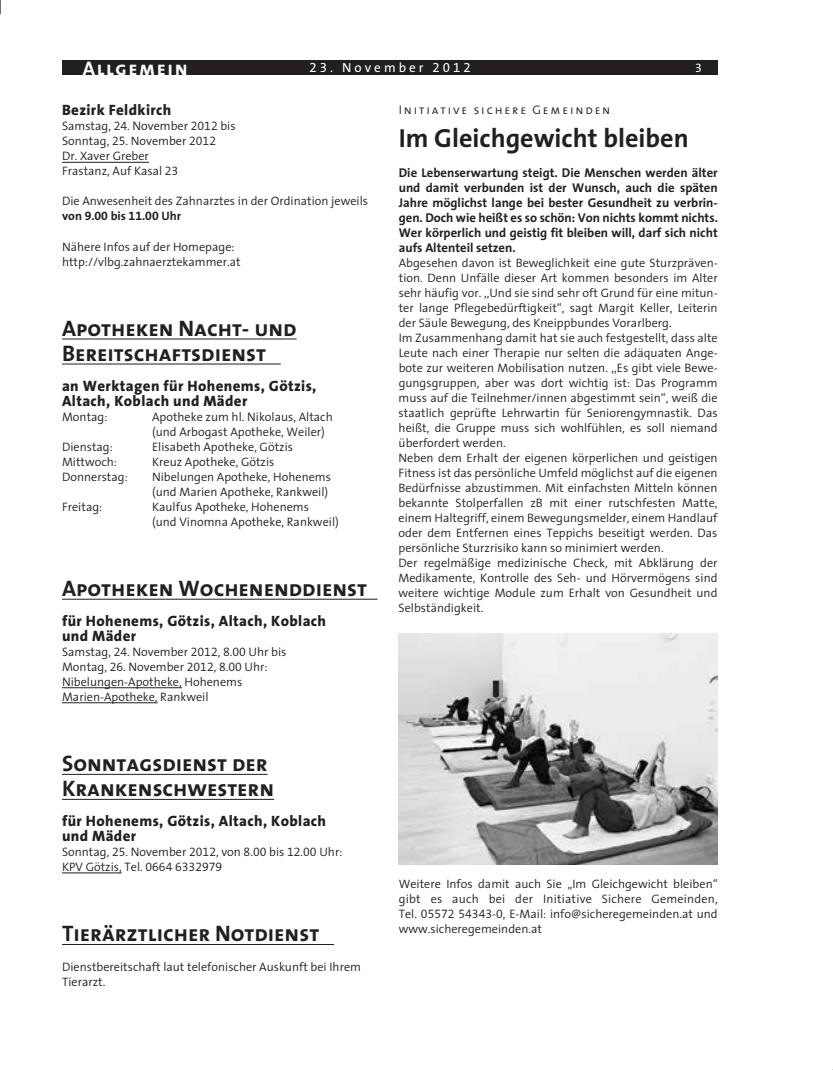
<style>
.page{position:relative;width:833px;height:1071px;background:#fff}
.page>*{position:absolute;margin:0;border:0;box-sizing:border-box;transform-origin:0 0}
.t1{font:700 26.25px "GB The Sans";color:#231f20}
.t2{font:22.5px/25px "GB The Sans Bold Caps";color:#231f20}
.t3{font:19.75px "GB The Sans Bold Caps";letter-spacing:.08em;color:#fff}
.t4{font:800 15px/15px "GB The Sans";letter-spacing:.025em;color:#231f20}
.t5{font:13.25px "GB The Sans";letter-spacing:.23em;color:#fff}
.t6{font:700 12.75px/15px "GB The Sans";color:#231f20;text-align:justify}
.t7{font:12.5px "GB The Sans Semi Light Caps";letter-spacing:.15em;color:#231f20}
.t8{font:300 12.25px/15px "GB The Sans";color:#231f20}
.t9{font:700 12.25px "GB The Sans";color:#231f20}
.t10{font:12.25px "GB The Sans";color:#fff}
.t11{font:300 3.75px "GB The Sans";color:#000}
</style>
<div class="page">
<div style="left:62px;top:60px;width:656px;height:14px;background:#231f20"></div>
<svg style="left:0;top:0;width:1px;height:14px"></svg>
<hr style="left:62px;top:162px;width:87px;height:1px;background:#231f20">
<hr style="left:62px;top:338px;width:235px;height:1px;background:#231f20">
<hr style="left:62px;top:363px;width:219px;height:1px;background:#231f20">
<hr style="left:62px;top:598px;width:315px;height:1px;background:#231f20">
<hr style="left:62px;top:687px;width:120px;height:1px;background:#231f20">
<hr style="left:62px;top:702px;width:96px;height:1px;background:#231f20">
<hr style="left:62px;top:773px;width:205px;height:1px;background:#231f20">
<hr style="left:62px;top:798px;width:212px;height:1px;background:#231f20">
<hr style="left:62px;top:872px;width:60px;height:1px;background:#231f20">
<hr style="left:62px;top:943px;width:272px;height:1px;background:#231f20">
<img style="left:399px;top:633px;width:318px;height:231px">
<h3 class="t3" style="left:83px;top:51px;width:106px">Allgemein</h3>
<p class="t5" style="left:309px;top:57px;width:163px">23. November 2012</p>
<p class="t10" style="left:695px;top:58px;width:8px">3</p>
<p class="t4" style="left:62px;top:102px;width:111px">Bezirk Feldkirch</p>
<p class="t8" style="left:62px;top:118px;width:175px">Samstag, 24. November 2012 bis<br>Sonntag, 25. November 2012<br>Dr. Xaver Greber<br>Frastanz, Auf Kasal 23</p>
<p class="t8" style="left:62px;top:193px;width:307px">Die Anwesenheit des Zahnarztes in der Ordination jeweils</p>
<p class="t9" style="left:62px;top:206px;width:121px">von 9.00 bis 11.00 Uhr</p>
<p class="t8" style="left:62px;top:238px;width:180px">Nähere Infos auf der Homepage: http://vlbg.zahnaerztekammer.at</p>
<p class="t7" style="left:399px;top:99px;width:213px">Initiative sichere Gemeinden</p>
<h1 class="t1" style="left:399px;top:116px;width:291px">Im Gleichgewicht bleiben</h1>
<p class="t6" style="left:399px;top:165px;width:321px">Die Lebenserwartung steigt. Die Menschen werden älter und damit verbunden ist der Wunsch, auch die späten Jahre möglichst lange bei bester Gesundheit zu verbrin&shy;gen. Doch wie heißt es so schön: Von nichts kommt nichts.<br>Wer körperlich und geistig fit bleiben will, darf sich nicht aufs Altenteil setzen.</p>
<p class="t8" style="left:398px;top:255px;width:321px">Abgesehen davon ist Beweglichkeit eine gute Sturzpräven&shy;tion. Denn Unfälle dieser Art kommen besonders im Alter sehr häufig vor. ,,Und sie sind sehr oft Grund für eine mitun&shy;ter lange Pflegebedürftigkeit“, sagt Margit Keller, Leiterin der Säule Bewegung, des Kneippbundes Vorarlberg.<br>Im Zusammenhang damit hat sie auch festgestellt, dass alte Leute nach einer Therapie nur selten die adäquaten Ange&shy;bote zur weiteren Mobilisation nutzen. ,,Es gibt viele Bewe&shy;gungsgruppen, aber was dort wichtig ist: Das Programm muss auf die Teilnehmer/innen abgestimmt sein“, weiß die staatlich geprüfte Lehrwartin für Seniorengymnastik. Das heißt, die Gruppe muss sich wohlfühlen, es soll niemand überfordert werden.<br>Neben dem Erhalt der eigenen körperlichen und geistigen Fitness ist das persönliche Umfeld möglichst auf die eigenen Bedürfnisse abzustimmen. Mit einfachsten Mitteln können bekannte Stolperfallen zB mit einer rutschfesten Matte, einem Haltegriff, einem Bewegungsmelder, einem Handlauf oder dem Entfernen eines Teppichs beseitigt werden. Das persönliche Sturzrisiko kann so minimiert werden.<br>Der regelmäßige medizinische Check, mit Abklärung der Medikamente, Kontrolle des Seh- und Hörvermögens sind weitere wichtige Module zum Erhalt von Gesundheit und Selbständigkeit.</p>
<h2 class="t2" style="left:62px;top:315px;width:236px">Apotheken Nacht- und<br>Bereitschaftsdienst</h2>
<p class="t4" style="left:62px;top:377px;width:256px">an Werktagen für Hohenems, Götzis,<br>Altach, Koblach und Mäder</p>
<p class="t8" style="left:62px;top:408px;width:47px">Montag:</p>
<p class="t8" style="left:152px;top:408px;width:182px">Apotheke zum hl. Nikolaus, Altach (und Arbogast Apotheke, Weiler)</p>
<p class="t8" style="left:62px;top:438px;width:52px">Dienstag:</p>
<p class="t8" style="left:152px;top:438px;width:142px">Elisabeth Apotheke, Götzis</p>
<p class="t8" style="left:62px;top:453px;width:57px">Mittwoch:</p>
<p class="t8" style="left:152px;top:453px;width:124px">Kreuz Apotheke, Götzis</p>
<p class="t8" style="left:62px;top:468px;width:67px">Donnerstag:</p>
<p class="t8" style="left:152px;top:468px;width:180px">Nibelungen Apotheke, Hohenems (und Marien Apotheke, Rankweil)</p>
<p class="t8" style="left:62px;top:498px;width:42px">Freitag:</p>
<p class="t8" style="left:152px;top:498px;width:188px">Kaulfus Apotheke, Hohenems<br>(und Vinomna Apotheke, Rankweil)</p>
<h2 class="t2" style="left:62px;top:575px;width:306px">Apotheken Wochenenddienst</h2>
<p class="t4" style="left:62px;top:612px;width:265px">für Hohenems, Götzis, Altach, Koblach und Mäder</p>
<p class="t8" style="left:62px;top:643px;width:226px">Samstag, 24. November 2012, 8.00 Uhr bis Montag, 26. November 2012, 8.00 Uhr:<br>Nibelungen-Apotheke, Hohenems Marien-Apotheke, Rankweil</p>
<h2 class="t2" style="left:62px;top:750px;width:214px">Sonntagsdienst der<br>Krankenschwestern</h2>
<p class="t4" style="left:62px;top:812px;width:265px">für Hohenems, Götzis, Altach, Koblach und Mäder</p>
<p class="t8" style="left:62px;top:843px;width:282px">Sonntag, 25. November 2012, von 8.00 bis 12.00 Uhr:<br>KPV Götzis, Tel. 0664 6332979</p>
<h2 class="t2" style="left:62px;top:920px;width:259px">Tierärztlicher Notdienst</h2>
<p class="t8" style="left:62px;top:958px;width:300px">Dienstbereitschaft laut telefonischer Auskunft bei Ihrem<br>Tierarzt.</p>
<p class="t8" style="left:399px;top:876px;width:320px;text-align:justify">Weitere Infos damit auch Sie „Im Gleichgewicht bleiben“ gibt es auch bei der Initiative Sichere Gemeinden, Tel. 05572 54343-0, E-Mail: info@sicheregemeinden.at und www.sicheregemeinden.at</p>
<p class="t11" style="left:832px;top:1065px;width:2px">.</p>
</div>
